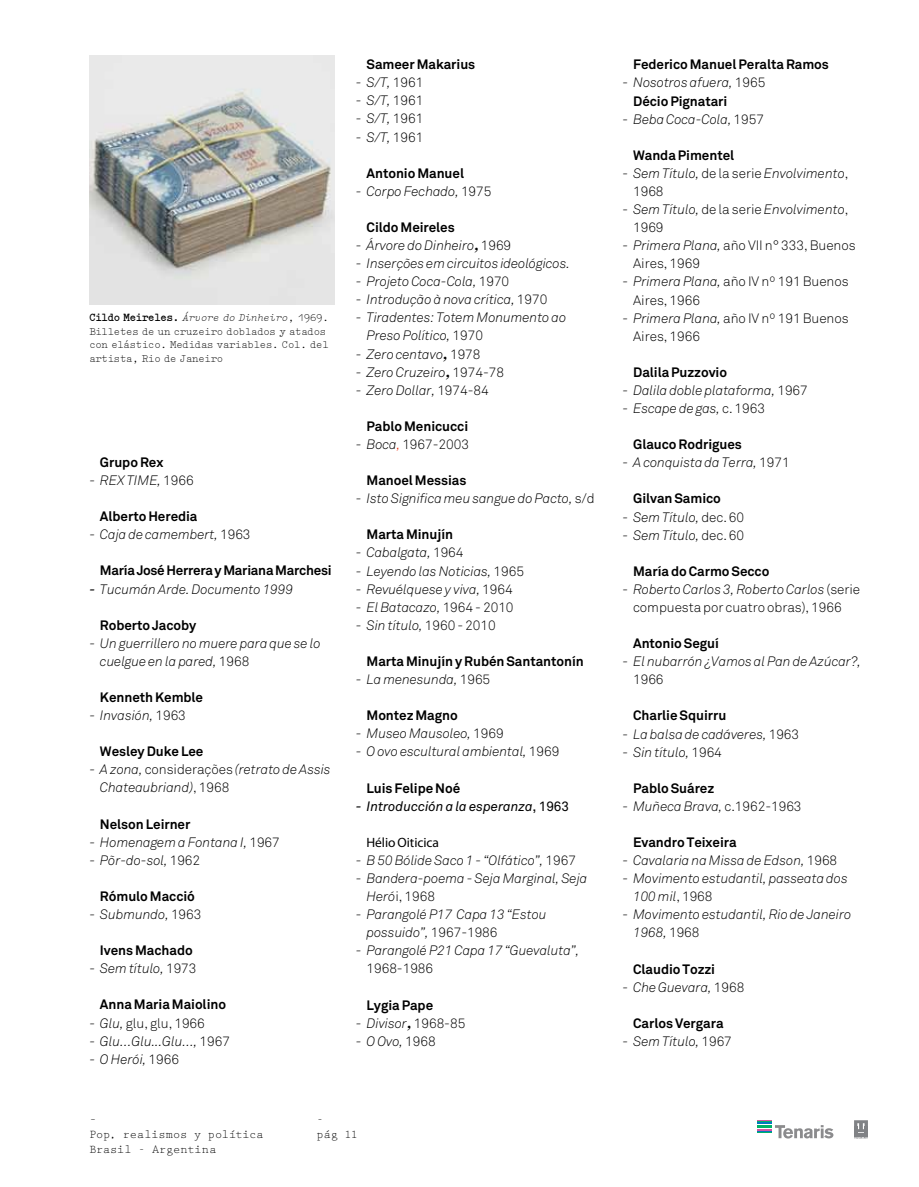
<style>
.page{position:relative;width:919px;height:1187px;background:#fff}
.page>*{position:absolute;margin:0;border:0;box-sizing:border-box;transform-origin:0 0}
.t1{font:italic 300 13.5px/18.1px "Akkurat";letter-spacing:-.005em;color:#000}
.t2{font:700 13.5px "Akkurat";letter-spacing:-.005em;color:#000}
.t3{font:300 13.5px/18.1px "Akkurat";letter-spacing:-.005em;color:#000}
.t4{font:italic 13.5px "Akkurat";letter-spacing:-.005em;color:#000}
.t5{font:13.5px "Myriad Pro";letter-spacing:-.005em;color:#000}
.t6{font:12px/15px "Prestige Elite";letter-spacing:-.01em;color:#000}
.t7{font:10.5px/13.5px "Elementa";letter-spacing:-.025em;color:#000}
.s1{font-weight:700}
.s2{font-style:italic}
.s3{font-style:normal}
.s4{font-weight:400}
.s5{font-family:"Georgia";font-weight:700}
.s6{font-style:italic;color:#ea2708}
.s7{font-weight:700;font-style:normal}
</style>
<div class="page">
<svg style="left:757px;top:1120px;width:76px;height:18px"></svg>
<svg style="left:854px;top:1120px;width:13px;height:18px"></svg>
<img style="left:89px;top:56px;width:245px;height:248px">
<p class="t7" style="left:89px;top:310px;width:241px"><span class="s1">Cildo Meireles.</span> <span class="s2">Árvore do Dinheiro</span>, 1969.<br>Billetes de un cruzeiro doblados y atados con elástico. Medidas variables. Col. del artista, Rio de Janeiro</p>
<p class="t2" style="left:100px;top:453px;width:65px">Grupo Rex</p>
<p class="t1" style="left:89px;top:471px;width:106px">- REX TIME, <span class="s3">1966</span></p>
<p class="t2" style="left:100px;top:508px;width:99px">Alberto Heredia</p>
<p class="t1" style="left:89px;top:525px;width:163px">- Caja de camembert, <span class="s3">1963</span></p>
<p class="t2" style="left:100px;top:562px;width:233px">María José Herrera y Mariana Marchesi</p>
<p class="t1" style="left:89px;top:580px;width:205px"><span class="s4">-</span> Tucumán Arde. Documento 1999</p>
<p class="t2" style="left:100px;top:616px;width:98px">Roberto Jacoby</p>
<p class="t1" style="left:100px;top:634px;width:222px;text-indent:-11px">- Un guerrillero no muere para que se lo cuelgue en la pared, <span class="s3">1968</span></p>
<p class="t2" style="left:100px;top:688px;width:105px">Kenneth Kemble</p>
<p class="t1" style="left:89px;top:706px;width:98px">- Invasión, <span class="s3">1963</span></p>
<p class="t2" style="left:100px;top:743px;width:105px">Wesley Duke Lee</p>
<p class="t1" style="left:100px;top:760px;width:232px;text-indent:-11px">- A zona, <span class="s3">considerações</span> (retrato de Assis<br>Chateaubriand)<span class="s3">, 1968</span></p>
<p class="t2" style="left:100px;top:815px;width:92px">Nelson Leirner</p>
<p class="t1" style="left:89px;top:833px;width:192px">- Homenagem a Fontana I, <span class="s3">1967</span></p>
<p class="t1" style="left:89px;top:851px;width:112px">- Põr-do-sol, <span class="s3">1962</span></p>
<p class="t2" style="left:100px;top:887px;width:96px">Rómulo Macció</p>
<p class="t1" style="left:89px;top:905px;width:114px">- Submundo, <span class="s3">1963</span></p>
<p class="t2" style="left:100px;top:941px;width:94px">Ivens Machado</p>
<p class="t1" style="left:89px;top:959px;width:109px">- Sem título, <span class="s3">1973</span></p>
<p class="t2" style="left:100px;top:996px;width:128px">Anna Maria Maiolino</p>
<p class="t3" style="left:89px;top:1013px;width:117px"><span class="s2">- Glu,</span> glu, glu, 1966</p>
<p class="t1" style="left:89px;top:1031px;width:142px">- Glu…Glu...Glu…, <span class="s3">1967</span></p>
<p class="t1" style="left:89px;top:1050px;width:91px">- O Herói, <span class="s3">1966</span></p>
<p class="t2" style="left:366px;top:56px;width:110px">Sameer Makarius</p>
<p class="t1" style="left:356px;top:74px;width:69px">- S/T, <span class="s3">1961</span></p>
<p class="t1" style="left:356px;top:92px;width:69px">- S/T, <span class="s3">1961</span></p>
<p class="t1" style="left:356px;top:110px;width:69px">- S/T, <span class="s3">1961</span></p>
<p class="t1" style="left:356px;top:128px;width:69px">- S/T, <span class="s3">1961</span></p>
<p class="t2" style="left:366px;top:164px;width:99px">Antonio Manuel</p>
<p class="t1" style="left:356px;top:182px;width:137px">- Corpo Fechado, <span class="s3">1975</span></p>
<p class="t2" style="left:366px;top:219px;width:90px">Cildo Meireles</p>
<p class="t1" style="left:356px;top:236px;width:157px">- Árvore do Dinheiro<span class="s5">,</span> <span class="s3">1969</span></p>
<p class="t1" style="left:356px;top:254px;width:215px">- Inserções em circuitos ideológicos.</p>
<p class="t1" style="left:356px;top:273px;width:155px">- Projeto Coca-Cola, <span class="s3">1970</span></p>
<p class="t1" style="left:356px;top:291px;width:193px">- Introdução à nova crítica, <span class="s3">1970</span></p>
<p class="t1" style="left:366px;top:309px;width:201px;text-indent:-11px">- Tiradentes: Totem Monumento ao<br>Preso Político, <span class="s3">1970</span></p>
<p class="t1" style="left:356px;top:345px;width:126px">- Zero centavo<span class="s5">,</span> <span class="s3">1978</span></p>
<p class="t1" style="left:356px;top:363px;width:150px">- Zero Cruzeiro<span class="s5">,</span> <span class="s3">1974-78</span></p>
<p class="t1" style="left:356px;top:381px;width:134px">- Zero Dollar, <span class="s3">1974-84</span></p>
<p class="t2" style="left:366px;top:417px;width:103px">Pablo Menicucci</p>
<p class="t3" style="left:356px;top:435px;width:115px"><span class="s2">- Boca</span><span class="s6">,</span> 1967-2003</p>
<p class="t2" style="left:366px;top:472px;width:101px">Manoel Messias</p>
<p class="t1" style="left:356px;top:489px;width:240px">- Isto Significa meu sangue do Pacto, <span class="s3">s/d</span></p>
<p class="t2" style="left:366px;top:526px;width:88px">Marta Minujín</p>
<p class="t1" style="left:356px;top:544px;width:109px">- Cabalgata, <span class="s3">1964</span></p>
<p class="t1" style="left:356px;top:562px;width:170px">- Leyendo las Noticias, <span class="s3">1965</span></p>
<p class="t1" style="left:356px;top:580px;width:158px">- Revuélquese y viva, <span class="s3">1964</span></p>
<p class="t1" style="left:356px;top:598px;width:159px">- El Batacazo, <span class="s3">1964 - 2010</span></p>
<p class="t1" style="left:356px;top:616px;width:141px">- Sin título, <span class="s3">1960 - 2010</span></p>
<p class="t2" style="left:366px;top:652px;width:219px">Marta Minujín y Rubén Santantonín</p>
<p class="t1" style="left:356px;top:670px;width:136px">- La menesunda, <span class="s3">1965</span></p>
<p class="t2" style="left:366px;top:707px;width:93px">Montez Magno</p>
<p class="t1" style="left:356px;top:724px;width:149px">- Museo Mausoleo, <span class="s3">1969</span></p>
<p class="t1" style="left:356px;top:742px;width:205px">- O ovo escultural ambiental, <span class="s3">1969</span></p>
<p class="t2" style="left:366px;top:779px;width:95px">Luis Felipe Noé</p>
<p class="t4" style="left:356px;top:798px;width:214px">- Introducción a la esperanza<span class="s3">, 1963</span></p>
<p class="t5" style="left:366px;top:833px;width:74px">Hélio Oiticica</p>
<p class="t1" style="left:356px;top:851px;width:222px">- B 50 Bólide Saco 1 - “Olfático”, <span class="s3">1967</span></p>
<p class="t1" style="left:366px;top:869px;width:222px;text-indent:-11px">- Bandera-poema - Seja Marginal, Seja<br>Heró<span class="s3">i, 1968</span></p>
<p class="t1" style="left:366px;top:905px;width:182px;text-indent:-11px">- Parangolé P17 Capa 13 “Estou possuido”, <span class="s3">1967-1986</span></p>
<p class="t1" style="left:356px;top:941px;width:225px">- Parangolé P21 Capa 17 “Guevaluta”,</p>
<p class="t3" style="left:366px;top:959px;width:68px">1968-1986</p>
<p class="t2" style="left:366px;top:996px;width:68px">Lygia Pape</p>
<p class="t1" style="left:356px;top:1014px;width:111px">- Divisor<span class="s5">,</span> <span class="s3">1968-85</span></p>
<p class="t1" style="left:356px;top:1032px;width:81px">- O Ovo, <span class="s3">1968</span></p>
<p class="t6" style="left:89px;top:1110px;width:176px">–<br>Pop, realismos y política<br>Brasil - Argentina</p>
<p class="t6" style="left:316px;top:1110px;width:43px">-<br>pág 11</p>
<p class="t2" style="left:633px;top:56px;width:197px">Federico Manuel Peralta Ramos</p>
<p class="t1" style="left:633px;top:74px;width:134px;text-indent:-11px">- Nosotros afuera, <span class="s3">1965<br></span><span class="s7">Décio Pignatari</span></p>
<p class="t1" style="left:622px;top:110px;width:143px">- Beba Coca-Cola, <span class="s3">1957</span></p>
<p class="t2" style="left:633px;top:146px;width:103px">Wanda Pimentel</p>
<p class="t1" style="left:633px;top:164px;width:217px;text-indent:-11px">- Sem Título, <span class="s3">de la serie</span> Envolvimento<span class="s3">,<br>1968</span></p>
<p class="t1" style="left:633px;top:200px;width:217px;text-indent:-11px">- Sem Título, <span class="s3">de la serie</span> Envolvimento<span class="s3">,<br>1969</span></p>
<p class="t3" style="left:633px;top:237px;width:224px;text-indent:-11px"><span class="s2">- Primera Plana,</span> año VII n° 333, Buenos<br>Aires, 1969</p>
<p class="t3" style="left:633px;top:273px;width:217px;text-indent:-11px"><span class="s2">- Primera Plana,</span> año IV nº 191 Buenos<br>Aires, 1966</p>
<p class="t3" style="left:633px;top:309px;width:217px;text-indent:-11px"><span class="s2">- Primera Plana,</span> año IV nº 191 Buenos<br>Aires, 1966</p>
<p class="t2" style="left:633px;top:363px;width:95px">Dalila Puzzovio</p>
<p class="t1" style="left:622px;top:381px;width:187px">- Dalila doble plataforma, <span class="s3">1967</span></p>
<p class="t1" style="left:622px;top:399px;width:144px">- Escape de gas, <span class="s3">c. 1963</span></p>
<p class="t2" style="left:633px;top:436px;width:110px">Glauco Rodrigues</p>
<p class="t1" style="left:622px;top:453px;width:169px">- A conquista da Terra, <span class="s3">1971</span></p>
<p class="t2" style="left:633px;top:490px;width:89px">Gilvan Samico</p>
<p class="t1" style="left:622px;top:508px;width:123px">- Sem Título, <span class="s3">dec. 60</span></p>
<p class="t1" style="left:622px;top:526px;width:123px">- Sem Título, <span class="s3">dec. 60</span></p>
<p class="t2" style="left:633px;top:562px;width:138px">María do Carmo Secco</p>
<p class="t3" style="left:622px;top:580px;width:239px;text-align:center"><span class="s2">- Roberto Carlos 3, Roberto Carlos</span> (serie compuesta por cuatro obras), 1966</p>
<p class="t2" style="left:633px;top:634px;width:87px">Antonio Seguí</p>
<p class="t1" style="left:622px;top:652px;width:240px">- El nubarrón ¿Vamos al Pan de Azúcar?,</p>
<p class="t3" style="left:633px;top:670px;width:32px">1966</p>
<p class="t2" style="left:633px;top:707px;width:95px">Charlie Squirru</p>
<p class="t1" style="left:622px;top:725px;width:178px">- La balsa de cadáveres, <span class="s3">1963</span></p>
<p class="t1" style="left:622px;top:743px;width:101px">- Sin título, <span class="s3">1964</span></p>
<p class="t2" style="left:633px;top:779px;width:83px">Pablo Suárez</p>
<p class="t1" style="left:622px;top:797px;width:180px">- Muñeca Brava, <span class="s3">c.1962-1963</span></p>
<p class="t2" style="left:633px;top:833px;width:105px">Evandro Teixeira</p>
<p class="t1" style="left:622px;top:851px;width:216px">- Cavalaria na Missa de Edson, <span class="s3">1968</span></p>
<p class="t1" style="left:633px;top:869px;width:216px;text-indent:-11px">- Movimento estudantil, passeata dos<br>100 mil<span class="s3">, 1968</span></p>
<p class="t1" style="left:633px;top:905px;width:219px;text-indent:-11px">- Movimento estudantil, Rio de Janeiro<br>1968, <span class="s3">1968</span></p>
<p class="t2" style="left:633px;top:960px;width:83px">Claudio Tozzi</p>
<p class="t1" style="left:622px;top:978px;width:123px">- Che Guevara, <span class="s3">1968</span></p>
<p class="t2" style="left:633px;top:1014px;width:92px">Carlos Vergara</p>
<p class="t1" style="left:622px;top:1032px;width:111px">- Sem Título, <span class="s3">1967</span></p>
</div>
